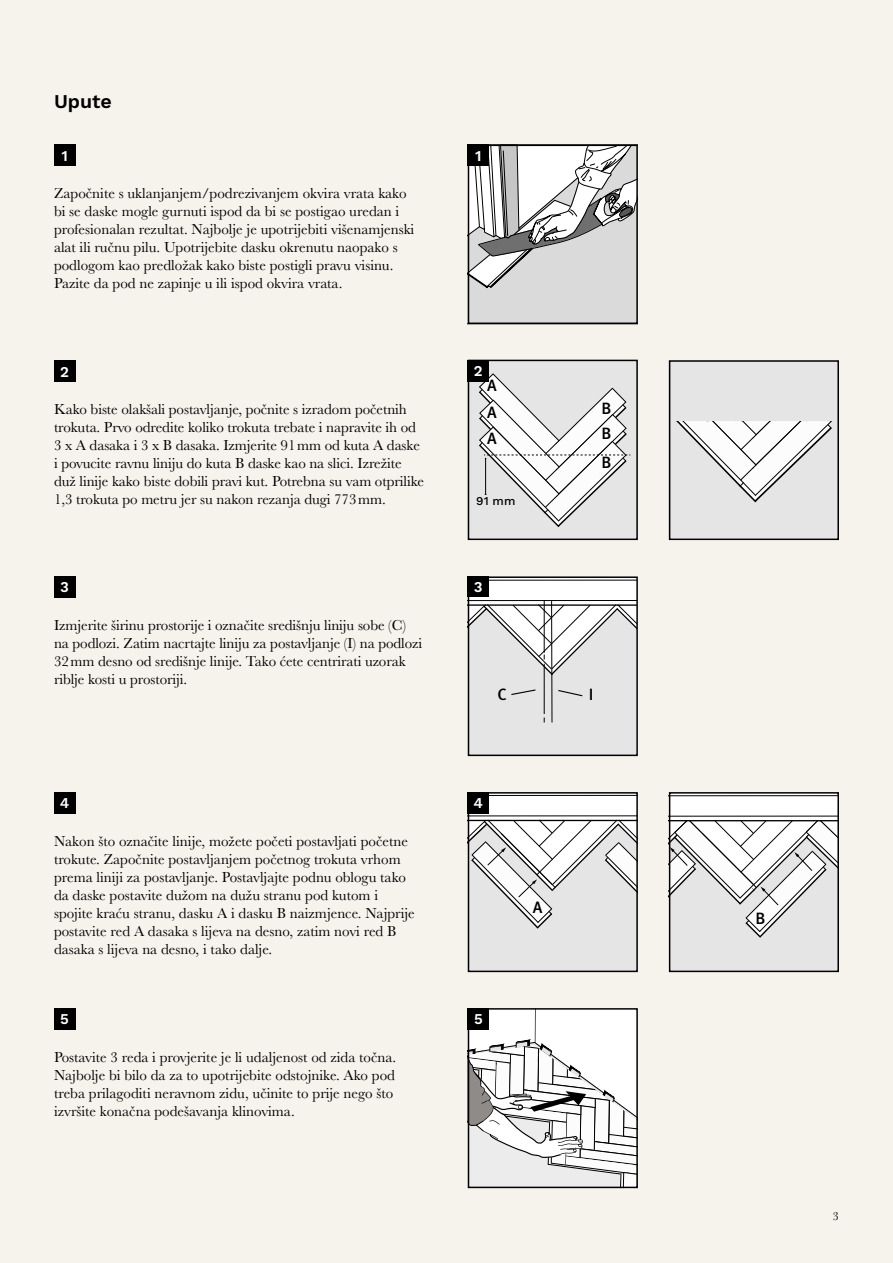
<style>
.page{position:relative;width:893px;height:1263px;background:#f6f2ec}
.page>*{position:absolute;margin:0;border:0;box-sizing:border-box;transform-origin:0 0}
.t1{font:600 19.5px "Work Sans";letter-spacing:-.005em;color:#000}
.t2{font:500 16.35px "Meta Pro";color:#000}
.t3{font:15px/18px "Baskerville";color:#000}
.t4{font:600 15px "Work Sans";color:#fff}
.t5{font:500 12px "Work Sans";color:#000}
.t6{font:12px "Baskerville";color:#000}
</style>
<div class="page">
<svg style="left:471px;top:148px;width:164px;height:173px;background:#cecece"></svg>
<div style="left:468px;top:145px;width:170px;height:179px;border:2px solid #000"></div>
<div style="left:468px;top:145px;width:21px;height:21px;background:#000"></div>
<div style="left:468px;top:577px;width:169px;height:178px;background:#fff"></div>
<hr style="left:468px;top:600px;width:168px;height:1px;background:#000">
<hr style="left:468px;top:580px;width:168px;height:1px;background:#000">
<hr style="left:551px;top:601px;width:1px;height:121px;background:#000">
<hr style="left:544px;top:600px;width:1px;height:53px;background:#000">
<svg style="left:471px;top:603px;width:164px;height:150px"></svg>
<div style="left:468px;top:576px;width:170px;height:180px;border:2px solid #000"></div>
<div style="left:468px;top:576px;width:21px;height:20px;background:#000"></div>
<div style="left:468px;top:1009px;width:169px;height:178px;background:#fff"></div>
<hr style="left:535px;top:1008px;width:1px;height:35px;background:#000">
<hr style="left:638px;top:1097px;width:1px;height:32px;background:#000">
<svg style="left:471px;top:1035px;width:164px;height:150px"></svg>
<div style="left:468px;top:1008px;width:170px;height:180px;border:2px solid #000"></div>
<div style="left:54px;top:145px;width:21px;height:21px;background:#000"></div>
<div style="left:54px;top:360px;width:21px;height:21px;background:#000"></div>
<div style="left:54px;top:792px;width:21px;height:21px;background:#000"></div>
<div style="left:468px;top:1008px;width:21px;height:21px;background:#000"></div>
<div style="left:54px;top:1008px;width:21px;height:21px;background:#000"></div>
<div style="left:54px;top:576px;width:21px;height:21px;background:#000"></div>
<div style="left:468px;top:793px;width:169px;height:178px;background:#fff"></div>
<hr style="left:468px;top:815px;width:170px;height:1px;background:#000">
<hr style="left:468px;top:795px;width:170px;height:1px;background:#000">
<svg style="left:471px;top:819px;width:164px;height:150px"></svg>
<div style="left:468px;top:792px;width:170px;height:180px;border:2px solid #000"></div>
<div style="left:468px;top:792px;width:21px;height:21px;background:#000"></div>
<div style="left:670px;top:793px;width:168px;height:178px;background:#fff"></div>
<hr style="left:669px;top:816px;width:170px;height:1px;background:#000">
<hr style="left:669px;top:795px;width:170px;height:1px;background:#000">
<svg style="left:672px;top:820px;width:164px;height:149px"></svg>
<div style="left:669px;top:792px;width:170px;height:180px;border:2px solid #000"></div>
<div style="left:468px;top:360px;width:170px;height:180px;background:#e5e5e5"></div>
<div style="left:468px;top:360px;width:170px;height:180px;border:2px solid #000"></div>
<div style="left:468px;top:360px;width:21px;height:21px;background:#000"></div>
<div style="left:669px;top:360px;width:170px;height:180px;background:#e5e5e5"></div>
<svg style="left:676px;top:421px;width:156px;height:82px"></svg>
<div style="left:669px;top:360px;width:170px;height:180px;border:2px solid #000"></div>
<svg style="left:478px;top:373px;width:152px;height:154px"></svg>
<h1 class="t1" style="left:54px;top:90px;width:59px">Upute</h1>
<p class="t4" style="left:61px;top:147px;width:8px">1</p>
<p class="t3" style="left:54px;top:184px;width:362px">Započnite s uklanjanjem/podrezivanjem okvira vrata kako bi se daske mogle gurnuti ispod da bi se postigao uredan i profesionalan rezultat. Najbolje je upotrijebiti višenamjenski alat ili ručnu pilu. Upotrijebite dasku okrenutu naopako s podlogom kao predložak kako biste postigli pravu visinu.<br>Pazite da pod ne zapinje u ili ispod okvira vrata.</p>
<p class="t4" style="left:60px;top:363px;width:10px">2</p>
<p class="t3" style="left:54px;top:400px;width:372px">Kako biste olakšali postavljanje, počnite s izradom početnih trokuta. Prvo odredite koliko trokuta trebate i napravite ih od 3 x A dasaka i 3 x B dasaka. Izmjerite 91mm od kuta A daske i povucite ravnu liniju do kuta B daske kao na slici. Izrežite duž linije kako biste dobili pravi kut. Potrebna su vam otprilike 1,3 trokuta po metru jer su nakon rezanja dugi 773mm.</p>
<p class="t4" style="left:60px;top:578px;width:10px">3</p>
<p class="t3" style="left:54px;top:616px;width:370px">Izmjerite širinu prostorije i označite središnju liniju sobe (C) na podlozi. Zatim nacrtajte liniju za postavljanje (I) na podlozi 32mm desno od središnje linije. Tako ćete centrirati uzorak riblje kosti u prostoriji.</p>
<p class="t4" style="left:475px;top:147px;width:8px">1</p>
<p class="t4" style="left:474px;top:362px;width:10px">2</p>
<p class="t2" style="left:487px;top:373px;width:11px">A</p>
<p class="t2" style="left:487px;top:399px;width:11px">A</p>
<p class="t2" style="left:487px;top:426px;width:11px">A</p>
<p class="t5" style="left:476px;top:494px;width:41px">91 mm</p>
<p class="t4" style="left:474px;top:578px;width:10px">3</p>
<p class="t2" style="left:602px;top:396px;width:12px">B</p>
<p class="t2" style="left:602px;top:421px;width:12px">B</p>
<p class="t2" style="left:602px;top:449px;width:12px">B</p>
<p class="t2" style="left:497px;top:682px;width:11px">C</p>
<p class="t2" style="left:589px;top:682px;width:6px">I</p>
<p class="t4" style="left:60px;top:794px;width:11px">4</p>
<p class="t3" style="left:54px;top:832px;width:362px">Nakon što označite linije, možete početi postavljati početne trokute. Započnite postavljanjem početnog trokuta vrhom prema liniji za postavljanje. Postavljajte podnu oblogu tako da daske postavite dužom na dužu stranu pod kutom i spojite kraću stranu, dasku A i dasku B naizmjence. Najprije postavite red A dasaka s lijeva na desno, zatim novi red B dasaka s lijeva na desno, i tako dalje.</p>
<p class="t4" style="left:474px;top:794px;width:11px">4</p>
<p class="t4" style="left:60px;top:1010px;width:10px">5</p>
<p class="t4" style="left:474px;top:1010px;width:10px">5</p>
<p class="t3" style="left:54px;top:1048px;width:344px">Postavite 3 reda i provjerite je li udaljenost od zida točna.<br>Najbolje bi bilo da za to upotrijebite odstojnike. Ako pod treba prilagoditi neravnom zidu, učinite to prije nego što izvršite konačna podešavanja klinovima.</p>
<p class="t2" style="left:533px;top:894px;width:11px">A</p>
<p class="t2" style="left:756px;top:905px;width:12px">B</p>
<p class="t6" style="left:833px;top:1208px;width:7px">3</p>
</div>
